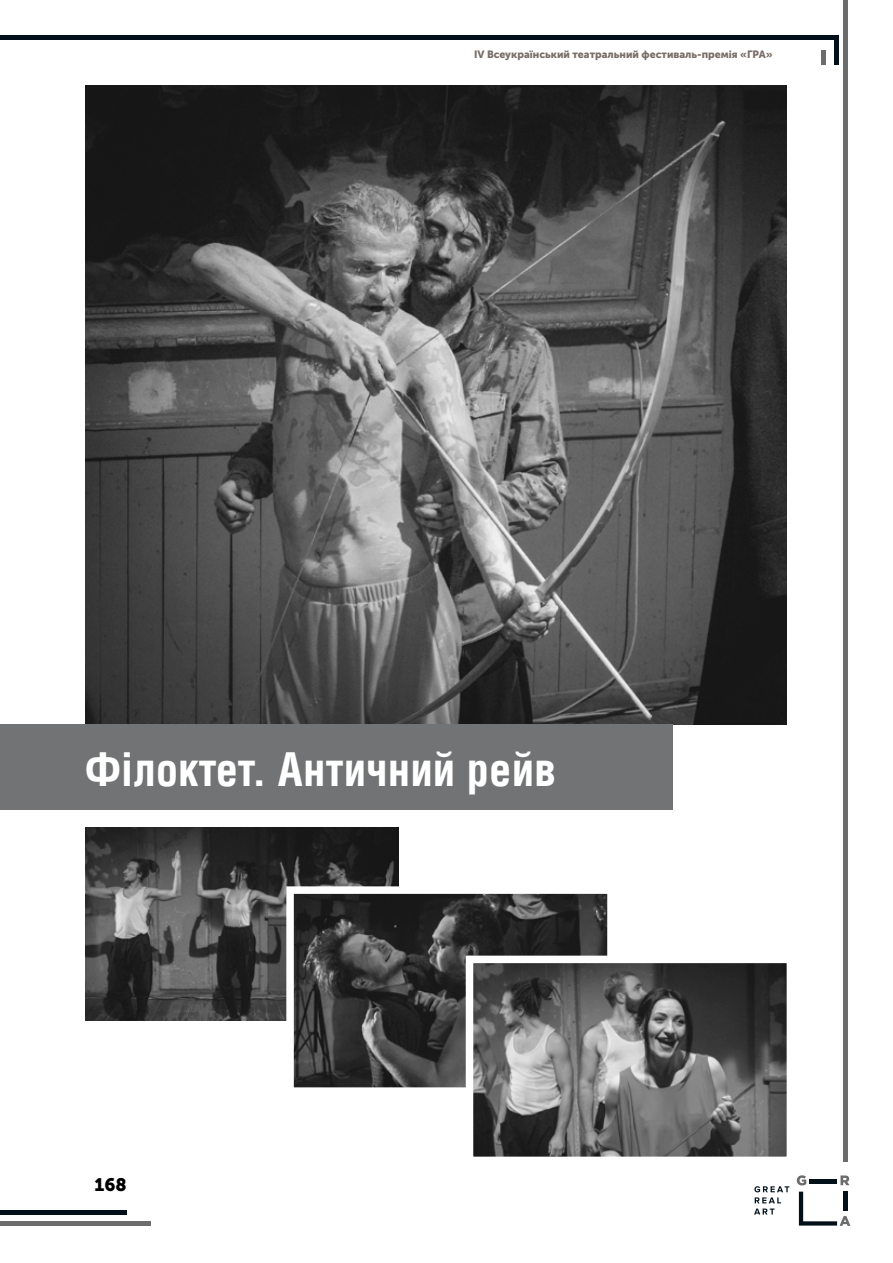
<style>
.page{position:relative;width:893px;height:1263px;background:#fff}
.page>*{position:absolute;margin:0;border:0;box-sizing:border-box;transform-origin:0 0}
.t1{font:700 45px "AG Letterica Condensed";color:#fff}
.t2{font:18px "Museo Sans Cyrl 900";color:#000}
.t3{font:10.5px "Museo Sans Cyrl 900";color:#796e68}
</style>
<div class="page">
<hr style="left:834px;top:35px;width:4px;height:30px;background:#02101a">
<hr style="left:821px;top:50px;width:4px;height:15px;background:#6c6c6c">
<hr style="left:0;top:1221px;width:151px;height:4px;background:#6c6c6c">
<hr style="left:0;top:1211px;width:127px;height:4px;background:#02101a">
<hr style="left:0;top:35px;width:838px;height:4px;background:#02101a">
<div style="left:843px;top:0;width:5px;height:1162px;background:#6c6c6c"></div>
<svg style="left:754px;top:1186px;width:35px;height:28px"></svg>
<svg style="left:797px;top:1175px;width:9px;height:10px"></svg>
<svg style="left:840px;top:1175px;width:9px;height:10px"></svg>
<hr style="left:809px;top:1179px;width:28px;height:4px;background:#02101a">
<svg style="left:799px;top:1191px;width:51px;height:35px"></svg>
<div style="left:843px;top:1191px;width:5px;height:20px;background:#02101a"></div>
<img style="left:85px;top:85px;width:702px;height:639px">
<div style="left:0;top:724px;width:673px;height:86px;background:#727374"></div>
<img style="left:85px;top:827px;width:313px;height:193px">
<svg style="left:283px;top:883px;width:325px;height:205px;background:#4c4c4c"></svg>
<svg style="left:462px;top:952px;width:325px;height:205px;background:#6e6e6e"></svg>
<p class="t3" style="left:474px;top:49px;width:300px">IV Всеукраїнський театральний фестиваль-премія «ГРА»</p>
<h1 class="t1" style="left:85px;top:742px;width:473px">Філоктет. Античний рейв</h1>
<h2 class="t2" style="left:95px;top:1175px;width:34px">168</h2>
</div>
